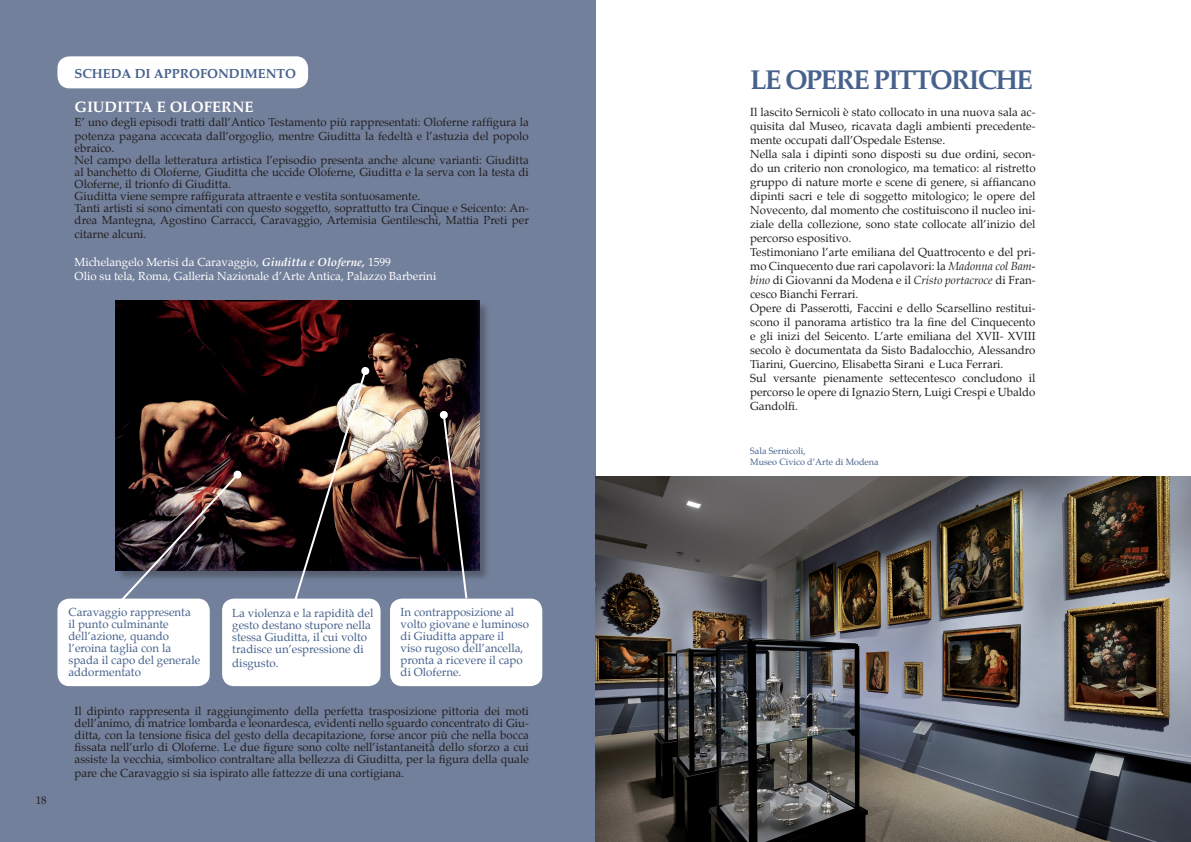
<style>
.page{position:relative;width:1191px;height:842px;background:#fff}
.page>*{position:absolute;margin:0;border:0;box-sizing:border-box;transform-origin:0 0}
.t1{font:700 27px "Palatino";letter-spacing:-.06em;color:#46618c}
.t2{font:700 15px "Palatino";color:#fff}
.t3{font:700 13px "Palatino";color:#46618c}
.t4{font:11.5px/14px "Palatino";color:#231f20}
.t5{font:11.5px/12px "Palatino";color:#46618c}
.t6{font:11.5px/14px "Palatino";color:#fff}
.t7{font:11px "Palatino";color:#231f20}
.t8{font:9px/11px "Palatino";color:#46618c}
.s1{font-weight:700;font-style:italic}
.s2{font-style:italic}
</style>
<div class="page">
<div style="left:0;top:0;width:595px;height:842px;background:#72809b"></div>
<div style="left:57px;top:56px;width:251px;height:32px;background:#fff;border-radius:12px"></div>
<div style="left:116px;top:301px;width:374px;height:280px;background:#231f20;opacity:.35"></div>
<img style="left:116px;top:301px;width:363px;height:269px">
<img style="left:118px;top:472px;width:122px;height:132px">
<div style="left:234px;top:471px;width:8px;height:8px;background:#fff;border-radius:50%"></div>
<img style="left:439px;top:410px;width:30px;height:189px">
<img style="left:291px;top:366px;width:79px;height:233px">
<div style="left:57px;top:599px;width:153px;height:87px;background:#fff;border-radius:12px"></div>
<div style="left:222px;top:599px;width:159px;height:87px;background:#fff;border-radius:12px"></div>
<div style="left:390px;top:599px;width:152px;height:87px;background:#fff;border-radius:12px"></div>
<img style="left:595px;top:477px;width:596px;height:365px">
<svg style="left:595px;top:841px;width:13px;height:1px"></svg>
<p class="t3" style="left:75px;top:62px;width:223px">SCHEDA DI APPROFONDIMENTO</p>
<h2 class="t2" style="left:75px;top:94px;width:181px">GIUDITTA E OLOFERNE</h2>
<p class="t4" style="left:75px;top:115px;width:456px">E’ uno degli episodi tratti dall’Antico Testamento più rappresentati: Oloferne raffigura la potenza pagana accecata dall’orgoglio, mentre Giuditta la fedeltà e l’astuzia del popolo</p>
<p class="t4" style="left:75px;top:142px;width:456px;line-height:12px">ebraico.<br>Nel campo della letteratura artistica l’episodio presenta anche alcune varianti: Giuditta al banchetto di Oloferne, Giuditta che uccide Oloferne, Giuditta e la serva con la testa di Oloferne, il trionfo di Giuditta.<br>Giuditta viene sempre raffigurata attraente e vestita sontuosamente.<br>Tanti artisti si sono cimentati con questo soggetto, soprattutto tra Cinque e Seicento: An&shy;drea Mantegna, Agostino Carracci, Caravaggio, Artemisia Gentileschi, Mattia Preti per</p>
<p class="t4" style="left:75px;top:227px;width:73px">citarne alcuni.</p>
<p class="t6" style="left:75px;top:255px;width:363px">Michelangelo Merisi da Caravaggio, <span class="s1">Giuditta e Oloferne,</span> 1599<br>Olio su tela, Roma, Galleria Nazionale d’Arte Antica, Palazzo Barberini</p>
<p class="t7" style="left:36px;top:791px;width:12px">18</p>
<p class="t5" style="left:69px;top:606px;width:133px">Caravaggio rappresenta il punto culminante dell’azione, quando l’eroina taglia con la spada il capo del generale addormentato</p>
<p class="t5" style="left:401px;top:606px;width:130px">In contrapposizione al volto giovane e luminoso di Giuditta appare il<br>viso rugoso dell’ancella, pronta a ricevere il capo di Oloferne.</p>
<p class="t5" style="left:232px;top:608px;width:143px">La violenza e la rapidità del gesto destano stupore nella stessa Giuditta, il cui volto tradisce un’espressione di</p>
<p class="t5" style="left:232px;top:658px;width:48px">disgusto.</p>
<p class="t4" style="left:75px;top:705px;width:456px;line-height:12px;text-align:justify">Il dipinto rappresenta il raggiungimento della perfetta trasposizione pittoria dei moti dell’animo, di matrice lombarda e leonardesca, evidenti nello sguardo concentrato di Giu&shy;ditta, con la tensione fisica del gesto della decapitazione, forse ancor più che nella bocca fissata nell’urlo di Oloferne. Le due figure sono colte nell’istantaneità dello sforzo a cui assiste la vecchia, simbolico contraltare alla bellezza di Giuditta, per la figura della quale</p>
<p class="t4" style="left:75px;top:766px;width:331px">pare che Caravaggio si sia ispirato alle fattezze di una cortigiana.</p>
<h1 class="t1" style="left:750px;top:57px;width:284px">LE OPERE PITTORICHE</h1>
<p class="t4" style="left:750px;top:105px;width:287px">Il lascito Sernicoli è stato collocato in una nuova sala ac&shy;quisita dal Museo, ricavata dagli ambienti precedente&shy;mente occupati dall’Ospedale Estense.<br>Nella sala i dipinti sono disposti su due ordini, secon&shy;do un criterio non cronologico, ma tematico: al ristretto gruppo di nature morte e scene di genere, si affiancano dipinti sacri e tele di soggetto mitologico; le opere del Novecento, dal momento che costituiscono il nucleo ini&shy;ziale della collezione, sono state collocate all’inizio del percorso espositivo.<br>Testimoniano l’arte emiliana del Quattrocento e del pri&shy;mo Cinquecento due rari capolavori: la <span class="s2">Madonna col Bam&shy;bino</span> di Giovanni da Modena e il <span class="s2">Cristo portacroce</span> di Fran&shy;cesco Bianchi Ferrari.<br>Opere di Passerotti, Faccini e dello Scarsellino restitui&shy;scono il panorama artistico tra la fine del Cinquecento e gli inizi del Seicento. L’arte emiliana del XVII- XVIII secolo è documentata da Sisto Badalocchio, Alessandro Tiarini, Guercino, Elisabetta Sirani e Luca Ferrari.<br>Sul versante pienamente settecentesco concludono il percorso le opere di Ignazio Stern, Luigi Crespi e Ubaldo Gandolfi.</p>
<p class="t8" style="left:750px;top:446px;width:130px">Sala Sernicoli,<br>Museo Civico d’Arte di Modena</p>
</div>
